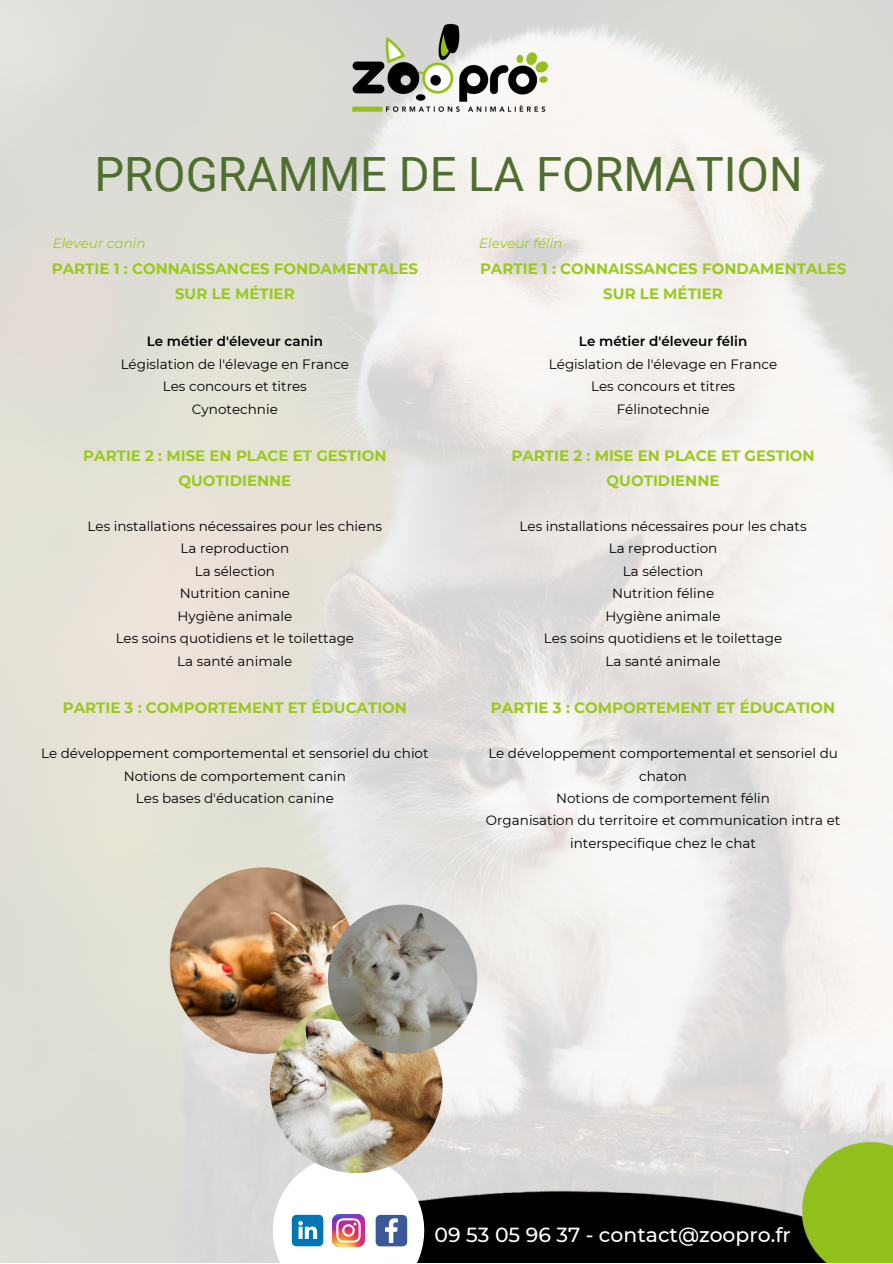
<style>
.page{position:relative;width:893px;height:1264px;background:#fff}
.page>*{position:absolute;margin:0;border:0;box-sizing:border-box;transform-origin:0 0}
.t1{font:47.25px "Roboto";color:#4f6f2e}
.t2{font:500 20.4px "Montserrat";color:#fff}
.t3{font:700 15px/24.8px "Montserrat";color:#9ac920;text-align:center}
.t4{font:13.5px/22.5px "Montserrat";color:#000;text-align:center}
.t5{font:600 13.5px "Montserrat";color:#000}
.t6{font:italic 13.5px "Montserrat";color:#9ac920}
</style>
<div class="page">
<img style="left:0;top:0;width:892px;height:1262px">
<img style="left:336px;top:10px;width:221px;height:116px">
<img style="left:420px;top:1101px;width:472px;height:161px">
<div style="left:463px;top:1203px;width:245px;height:39px;background:#000"></div>
<svg style="left:263px;top:1145px;width:171px;height:117px"></svg>
<img style="left:170px;top:867px;width:186px;height:186px;border-radius:50%">
<img style="left:270px;top:1000px;width:172px;height:173px;border-radius:50%">
<img style="left:328px;top:904px;width:149px;height:149px;border-radius:50%">
<p class="t1" style="left:94px;top:147px;width:709px">PROGRAMME DE LA FORMATION</p>
<p class="t6" style="left:53px;top:235px;width:94px">Eleveur canin</p>
<p class="t6" style="left:479px;top:235px;width:85px">Eleveur félin</p>
<p class="t3" style="left:52px;top:257px;width:367px">PARTIE 1 : CONNAISSANCES FONDAMENTALES<br>SUR LE MÉTIER</p>
<p class="t5" style="left:147px;top:333px;width:178px">Le métier d'éleveur canin</p>
<p class="t4" style="left:121px;top:353px;width:230px">Législation de l'élevage en France</p>
<p class="t4" style="left:163px;top:375px;width:145px">Les concours et titres</p>
<p class="t4" style="left:192px;top:398px;width:87px">Cynotechnie</p>
<p class="t3" style="left:83px;top:443px;width:305px">PARTIE 2 : MISE EN PLACE ET GESTION<br>QUOTIDIENNE</p>
<p class="t4" style="left:88px;top:514px;width:296px">Les installations nécessaires pour les chiens</p>
<p class="t4" style="left:180px;top:537px;width:110px">La reproduction</p>
<p class="t4" style="left:195px;top:559px;width:82px">La sélection</p>
<p class="t4" style="left:180px;top:582px;width:112px">Nutrition canine</p>
<p class="t4" style="left:177px;top:604px;width:116px">Hygiène animale</p>
<p class="t4" style="left:116px;top:627px;width:240px">Les soins quotidiens et le toilettage</p>
<p class="t4" style="left:177px;top:649px;width:117px">La santé animale</p>
<p class="t3" style="left:63px;top:695px;width:346px">PARTIE 3 : COMPORTEMENT ET ÉDUCATION</p>
<p class="t4" style="left:41px;top:742px;width:389px">Le développement comportemental et sensoriel du chiot</p>
<p class="t4" style="left:124px;top:764px;width:224px">Notions de comportement canin</p>
<p class="t4" style="left:136px;top:787px;width:199px">Les bases d'éducation canine</p>
<p class="t3" style="left:480px;top:257px;width:367px">PARTIE 1 : CONNAISSANCES FONDAMENTALES<br>SUR LE MÉTIER</p>
<p class="t5" style="left:579px;top:333px;width:170px">Le métier d'éleveur félin</p>
<p class="t4" style="left:549px;top:353px;width:230px">Législation de l'élevage en France</p>
<p class="t4" style="left:591px;top:375px;width:145px">Les concours et titres</p>
<p class="t4" style="left:616px;top:398px;width:94px">Félinotechnie</p>
<p class="t3" style="left:511px;top:443px;width:305px">PARTIE 2 : MISE EN PLACE ET GESTION<br>QUOTIDIENNE</p>
<p class="t4" style="left:519px;top:514px;width:288px">Les installations nécessaires pour les chats</p>
<p class="t4" style="left:608px;top:537px;width:110px">La reproduction</p>
<p class="t4" style="left:623px;top:559px;width:82px">La sélection</p>
<p class="t4" style="left:612px;top:582px;width:104px">Nutrition féline</p>
<p class="t4" style="left:605px;top:604px;width:116px">Hygiène animale</p>
<p class="t4" style="left:544px;top:627px;width:240px">Les soins quotidiens et le toilettage</p>
<p class="t4" style="left:605px;top:649px;width:117px">La santé animale</p>
<p class="t3" style="left:491px;top:695px;width:346px">PARTIE 3 : COMPORTEMENT ET ÉDUCATION</p>
<p class="t4" style="left:488px;top:742px;width:351px">Le développement comportemental et sensoriel du chaton</p>
<p class="t4" style="left:556px;top:787px;width:215px">Notions de comportement félin</p>
<p class="t4" style="left:486px;top:809px;width:356px">Organisation du territoire et communication intra et interspecifique chez le chat</p>
<p class="t2" style="left:434px;top:1222px;width:358px">09 53 05 96 37 - contact@zoopro.fr</p>
</div>
